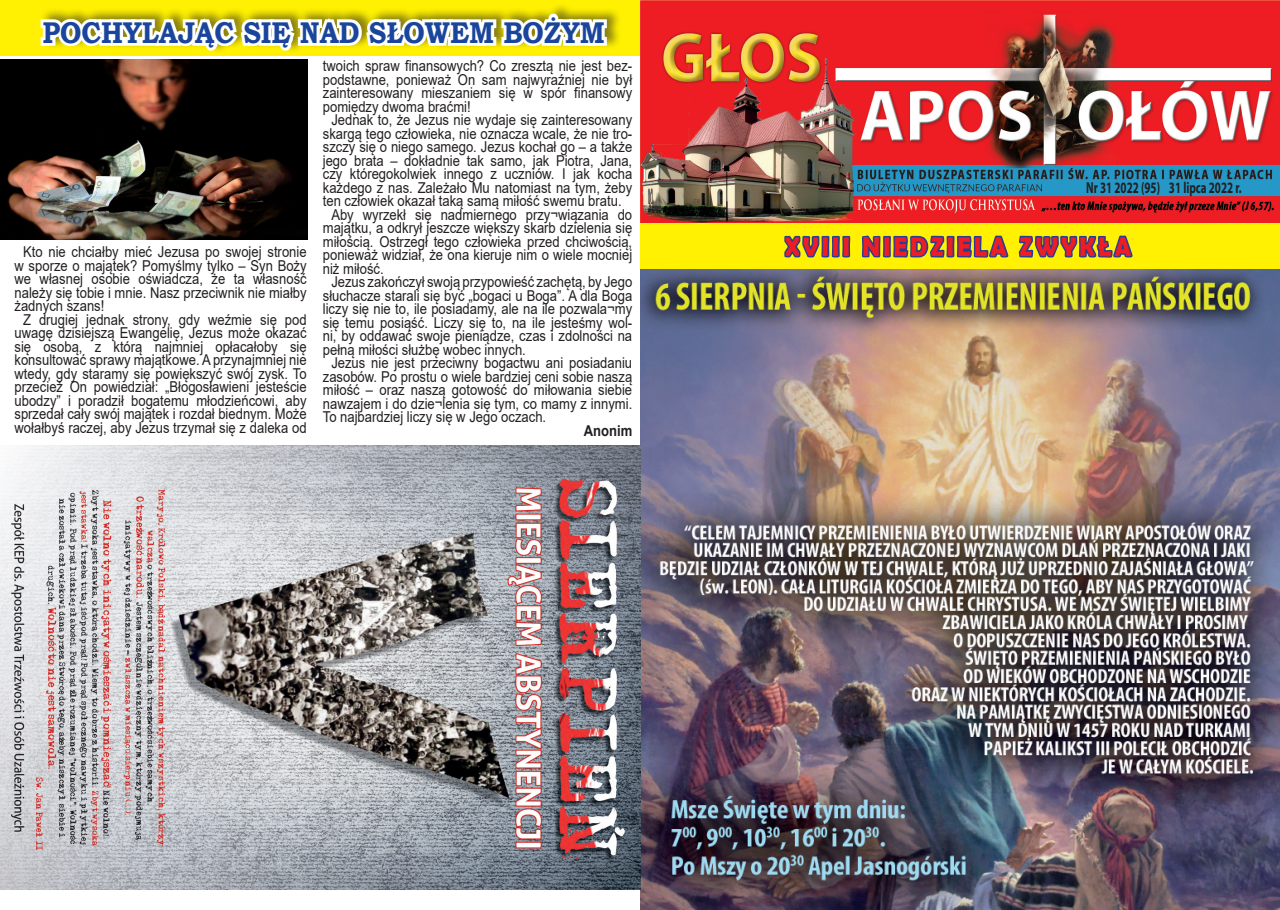
<style>
.page{position:relative;width:1280px;height:910px;background:#fff}
.page>*{position:absolute;margin:0;border:0;box-sizing:border-box;transform-origin:0 0}
.t1{font:700 30px "Bookman Old Style";color:#1a459c;scale:.89 1}
.t2{font:700 27px "Berlin Sans FB Demi";letter-spacing:.14em;color:#ee1d23;scale:.88 1}
.t3{font:700 15.9px "Myriad Pro";color:#231f20;scale:.69 1}
.t4{font:15px/13.5px "Arial";color:#231f20;text-align:justify;scale:.87 1}
.t5{font:700 15px "Arial";color:#231f20;scale:.87 1}
</style>
<div class="page">
<img style="left:640px;top:1px;width:640px;height:222px">
<div style="left:640px;top:223px;width:640px;height:47px;background:#fff101"></div>
<div style="left:0;top:0;width:640px;height:55px;background:#fff101"></div>
<img style="left:0;top:60px;width:307px;height:180px">
<div style="left:40px;top:2px;width:646px;height:88px;background:#231f20;opacity:.54"></div>
<svg style="left:37px;top:2px;width:574px;height:76px"></svg>
<svg style="left:782px;top:235px;width:70px;height:35px"></svg>
<svg style="left:860px;top:64px;width:150px;height:206px"></svg>
<svg style="left:1017px;top:131px;width:118px;height:139px"></svg>
<img style="left:640px;top:270px;width:640px;height:640px">
<img style="left:0;top:446px;width:640px;height:444px">
<p class="t1" style="left:43px;top:11px;width:633px">POCHYLAJĄC SIĘ NAD SŁOWEM BOŻYM</p>
<p class="t4" style="left:323px;top:59px;width:357px">twoich spraw finansowych? Co zresztą nie jest bez&shy;podstawne, ponieważ On sam najwyraźniej nie był zainteresowany mieszaniem się w spór finansowy pomiędzy dwoma braćmi!</p>
<p class="t4" style="left:323px;top:113px;width:357px;text-indent:9px">Jednak to, że Jezus nie wydaje się zainteresowany skargą tego człowieka, nie oznacza wcale, że nie tro&shy;szczy się o niego samego. Jezus kochał go – a także jego brata – dokładnie tak samo, jak Piotra, Jana, czy któregokolwiek innego z uczniów. I jak kocha każdego z nas. Zależało Mu natomiast na tym, żeby ten człowiek okazał taką samą miłość swemu bratu.</p>
<p class="t4" style="left:323px;top:208px;width:357px;text-indent:9px">Aby wyrzekł się nadmiernego przy¬wiązania do majątku, a odkrył jeszcze większy skarb dzielenia się miłością. Ostrzegł tego człowieka przed chciwością, ponieważ widział, że ona kieruje nim o wiele mocniej niż miłość.</p>
<p class="t4" style="left:323px;top:275px;width:357px;text-indent:9px">Jezus zakończył swoją przypowieść zachętą, by Jego słuchacze starali się być „bogaci u Boga”. A dla Boga liczy się nie to, ile posiadamy, ale na ile pozwala¬my się temu posiąść. Liczy się to, na ile jesteśmy wol&shy;ni, by oddawać swoje pieniądze, czas i zdolności na pełną miłości służbę wobec innych.</p>
<p class="t4" style="left:323px;top:356px;width:357px;text-indent:9px">Jezus nie jest przeciwny bogactwu ani posiadaniu zasobów. Po prostu o wiele bardziej ceni sobie naszą miłość – oraz naszą gotowość do miłowania siebie nawzajem i do dzie¬lenia się tym, co mamy z innymi.<br>To najbardziej liczy się w Jego oczach.</p>
<p class="t5" style="left:584px;top:420px;width:57px">Anonim</p>
<p class="t3" style="left:1086px;top:177px;width:227px">Nr 31 2022 (95) 31 lipca 2022 r.</p>
<p class="t4" style="left:23px;top:245px;width:327px">Kto nie chciałby mieć Jezusa po swojej stronie</p>
<p class="t2" style="left:785px;top:231px;width:395px">xVIII NIEDZIELA ZWYKŁA</p>
<p class="t4" style="left:15px;top:259px;width:337px">w sporze o majątek? Pomyślmy tylko – Syn Boży we własnej osobie oświadcza, że ta własność należy się tobie i mnie. Nasz przeciwnik nie miałby żadnych szans!</p>
<p class="t4" style="left:15px;top:313px;width:337px;text-align:center">Z drugiej jednak strony, gdy weźmie się pod uwagę dzisiejszą Ewangelię, Jezus może okazać się osobą, z którą najmniej opłacałoby się konsultować sprawy majątkowe. A przynajmniej nie wtedy, gdy staramy się powiększyć swój zysk. To przecież On powiedział: „Błogosławieni jesteście ubodzy” i poradził bogatemu młodzieńcowi, aby sprzedał cały swój majątek i rozdał biednym. Może wołałbyś raczej, aby Jezus trzymał się z daleka od</p>
</div>
